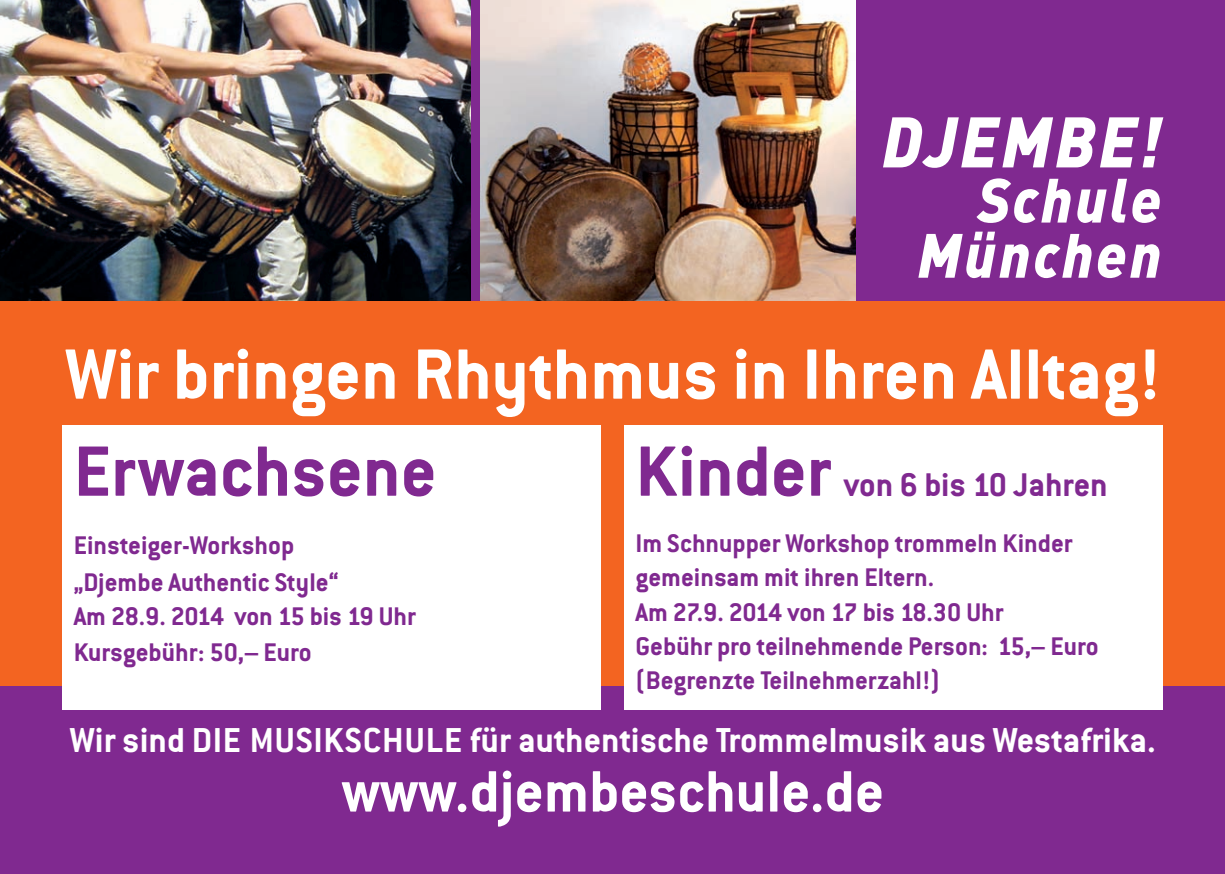
<style>
.page{position:relative;width:1225px;height:874px;background:#fff}
.page>*{position:absolute;margin:0;border:0;box-sizing:border-box;transform-origin:0 0}
.t1{font:700 78px "Conduit ITC";color:#fff}
.t2{font:700 78px "Conduit ITC";color:#802990}
.t3{font:700 64px "Conduit ITC";color:#fff}
.t4{font:700 38px "Conduit ITC";color:#fff}
.t5{font:700 36px "Conduit ITC";color:#802990}
.t6{font:700 28px/34px "Conduit ITC";color:#802990}
.s1{font-size:78px}
</style>
<div class="page">
<div style="left:0;top:300px;width:1225px;height:571px;background:#f36421"></div>
<div style="left:0;top:0;width:1225px;height:300px;background:#802990"></div>
<div style="left:0;top:686px;width:1225px;height:187px;background:#802990"></div>
<img style="left:0;top:0;width:471px;height:300px">
<img style="left:480px;top:0;width:375px;height:300px">
<svg style="left:883px;top:117px;width:280px;height:51px"></svg>
<svg style="left:976px;top:178px;width:94px;height:45px"></svg>
<svg style="left:1077px;top:179px;width:82px;height:44px"></svg>
<svg style="left:918px;top:231px;width:110px;height:47px"></svg>
<svg style="left:1035px;top:234px;width:56px;height:44px"></svg>
<svg style="left:1097px;top:244px;width:62px;height:34px"></svg>
<div style="left:624px;top:424px;width:539px;height:285px;background:#fff"></div>
<div style="left:62px;top:424px;width:539px;height:285px;background:#fff"></div>
<p class="t1" style="left:65px;top:328px;width:1096px">Wir bringen Rhythmus in Ihren Alltag!</p>
<p class="t5" style="left:635px;top:463px;width:474px"><span class="s1">Kinder</span> von 6 bis 10 Jahren</p>
<p class="t6" style="left:635px;top:526px;width:464px">Im Schnupper Workshop trommeln Kinder gemeinsam mit ihren Eltern.<br>Am 27.9. 2014 von 17 bis 18.30 Uhr<br>Gebühr pro teilnehmende Person: 15,– Euro (Begrenzte Teilnehmerzahl!)</p>
<p class="t2" style="left:74px;top:425px;width:364px">Erwachsene</p>
<p class="t6" style="left:74px;top:527px;width:343px;line-height:35.4px">Einsteiger-Workshop<br>„Djembe Authentic Style“<br>Am 28.9. 2014 von 15 bis 19 Uhr<br>Kursgebühr: 50,– Euro</p>
<p class="t4" style="left:70px;top:717px;width:1087px">Wir sind DIE MUSIKSCHULE für authentische Trommelmusik aus Westafrika.</p>
<p class="t3" style="left:341px;top:753px;width:544px">www.djembeschule.de</p>
</div>
